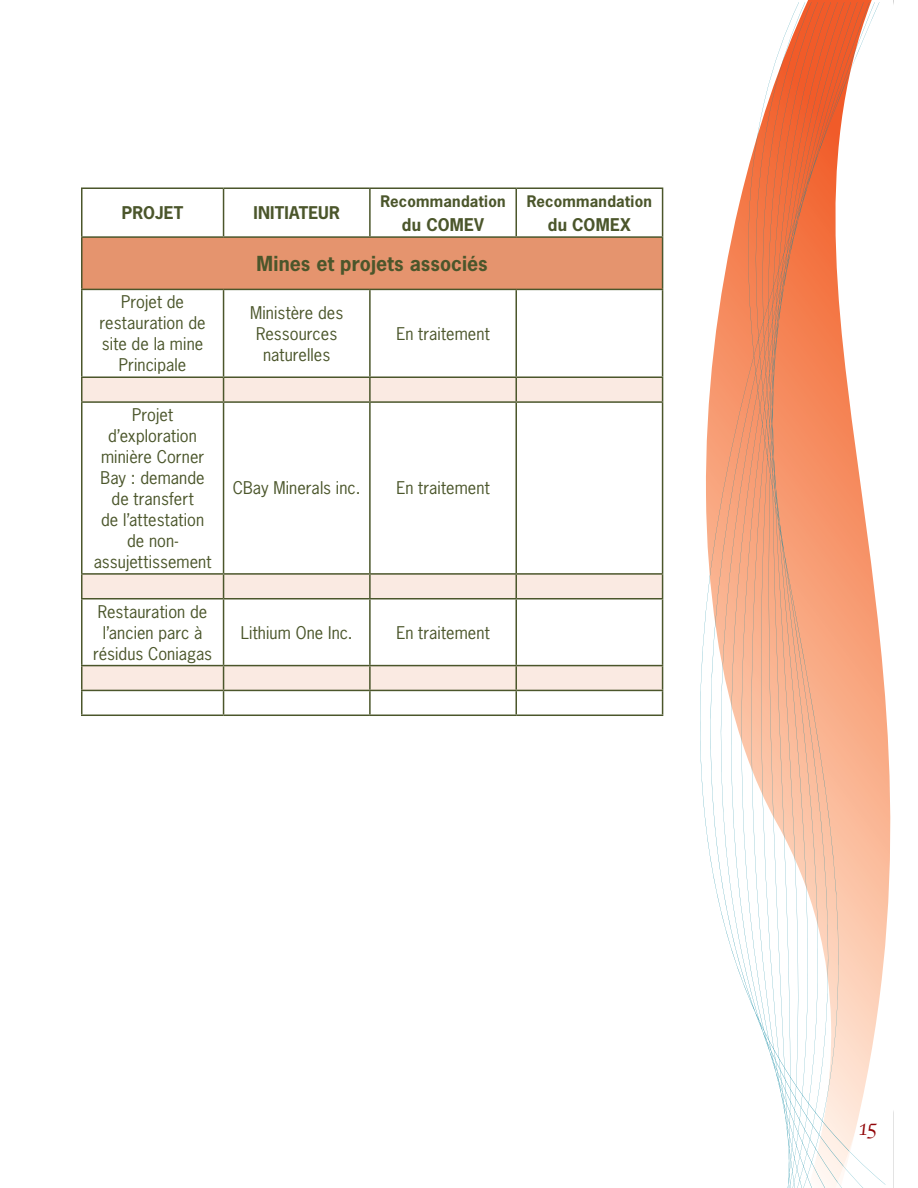
<style>
.page{position:relative;width:918px;height:1188px;background:#fff}
.page>*{position:absolute;margin:0;border:0;box-sizing:border-box;transform-origin:0 0}
.t1{font:22.5px "Apple Chancery";color:#910508}
.t2{font:700 19.5px "News Gothic Std";letter-spacing:.005em;color:#4b562b}
.t3{font:16.5px/21px "News Gothic Std";letter-spacing:.005em;color:#4b562b;text-align:center}
.t4{font:700 16.5px "News Gothic Std";letter-spacing:.01em;color:#4b562b}
.t5{font:700 15px "News Gothic Std";letter-spacing:.015em;color:#4b562b}
</style>
<div class="page">
<svg style="left:807px;top:0;width:84px;height:973px"></svg>
<svg style="left:700px;top:2px;width:162px;height:1186px"></svg>
<svg style="left:809px;top:2px;width:70px;height:180px"></svg>
<svg style="left:809px;top:973px;width:85px;height:215px"></svg>
<div style="left:82px;top:237px;width:581px;height:52px;background:#e5946e"></div>
<svg style="left:82px;top:378px;width:580px;height:312px"></svg>
<hr style="left:81px;top:187px;width:143px;height:2px;background:#4b562b">
<hr style="left:81px;top:189px;width:1px;height:47px;background:#4b562b">
<hr style="left:224px;top:187px;width:146px;height:2px;background:#4b562b">
<hr style="left:223px;top:189px;width:1px;height:47px;background:#4b562b">
<hr style="left:370px;top:187px;width:146px;height:2px;background:#4b562b">
<hr style="left:369px;top:189px;width:2px;height:47px;background:#4b562b">
<hr style="left:516px;top:187px;width:147px;height:2px;background:#4b562b">
<hr style="left:515px;top:189px;width:2px;height:47px;background:#4b562b">
<hr style="left:662px;top:189px;width:1px;height:47px;background:#4b562b">
<hr style="left:81px;top:236px;width:143px;height:2px;background:#4b562b">
<hr style="left:224px;top:236px;width:146px;height:2px;background:#4b562b">
<hr style="left:370px;top:236px;width:146px;height:2px;background:#4b562b">
<hr style="left:516px;top:236px;width:147px;height:2px;background:#4b562b">
<hr style="left:81px;top:238px;width:1px;height:51px;background:#4b562b">
<hr style="left:662px;top:238px;width:1px;height:51px;background:#4b562b">
<hr style="left:81px;top:290px;width:1px;height:86px;background:#4b562b">
<hr style="left:223px;top:290px;width:1px;height:86px;background:#4b562b">
<hr style="left:369px;top:290px;width:2px;height:86px;background:#4b562b">
<hr style="left:515px;top:290px;width:2px;height:86px;background:#4b562b">
<hr style="left:662px;top:290px;width:1px;height:86px;background:#4b562b">
<svg style="left:81px;top:378px;width:1px;height:23px"></svg>
<svg style="left:223px;top:378px;width:1px;height:23px"></svg>
<hr style="left:369px;top:378px;width:2px;height:23px;background:#4b562b">
<hr style="left:515px;top:378px;width:2px;height:23px;background:#4b562b">
<svg style="left:662px;top:378px;width:1px;height:23px"></svg>
<hr style="left:81px;top:403px;width:1px;height:170px;background:#4b562b">
<hr style="left:223px;top:403px;width:1px;height:170px;background:#4b562b">
<hr style="left:369px;top:403px;width:2px;height:170px;background:#4b562b">
<hr style="left:515px;top:403px;width:2px;height:170px;background:#4b562b">
<hr style="left:662px;top:403px;width:1px;height:170px;background:#4b562b">
<svg style="left:81px;top:575px;width:1px;height:23px"></svg>
<svg style="left:223px;top:575px;width:1px;height:23px"></svg>
<hr style="left:369px;top:575px;width:2px;height:23px;background:#4b562b">
<hr style="left:515px;top:575px;width:2px;height:23px;background:#4b562b">
<svg style="left:662px;top:575px;width:1px;height:23px"></svg>
<hr style="left:81px;top:600px;width:1px;height:65px;background:#4b562b">
<hr style="left:223px;top:600px;width:1px;height:65px;background:#4b562b">
<hr style="left:369px;top:600px;width:2px;height:65px;background:#4b562b">
<hr style="left:515px;top:600px;width:2px;height:65px;background:#4b562b">
<hr style="left:662px;top:600px;width:1px;height:65px;background:#4b562b">
<hr style="left:369px;top:691px;width:2px;height:24px;background:#4b562b">
<hr style="left:515px;top:691px;width:2px;height:24px;background:#4b562b">
<hr style="left:81px;top:289px;width:143px;height:1px;background:#4b562b">
<hr style="left:224px;top:289px;width:146px;height:1px;background:#4b562b">
<hr style="left:370px;top:289px;width:146px;height:1px;background:#4b562b">
<hr style="left:516px;top:289px;width:147px;height:1px;background:#4b562b">
<hr style="left:81px;top:376px;width:143px;height:2px;background:#4b562b">
<hr style="left:224px;top:376px;width:146px;height:2px;background:#4b562b">
<hr style="left:370px;top:376px;width:146px;height:2px;background:#4b562b">
<hr style="left:516px;top:376px;width:147px;height:2px;background:#4b562b">
<hr style="left:81px;top:401px;width:143px;height:2px;background:#4b562b">
<hr style="left:224px;top:401px;width:146px;height:2px;background:#4b562b">
<hr style="left:370px;top:401px;width:146px;height:2px;background:#4b562b">
<hr style="left:516px;top:401px;width:147px;height:2px;background:#4b562b">
<hr style="left:81px;top:573px;width:143px;height:2px;background:#4b562b">
<hr style="left:224px;top:573px;width:146px;height:2px;background:#4b562b">
<hr style="left:370px;top:573px;width:146px;height:2px;background:#4b562b">
<hr style="left:516px;top:573px;width:147px;height:2px;background:#4b562b">
<hr style="left:81px;top:598px;width:143px;height:2px;background:#4b562b">
<hr style="left:224px;top:598px;width:146px;height:2px;background:#4b562b">
<hr style="left:370px;top:598px;width:146px;height:2px;background:#4b562b">
<hr style="left:516px;top:598px;width:147px;height:2px;background:#4b562b">
<hr style="left:81px;top:715px;width:143px;height:1px;background:#4b562b">
<hr style="left:224px;top:715px;width:146px;height:1px;background:#4b562b">
<hr style="left:370px;top:715px;width:146px;height:1px;background:#4b562b">
<hr style="left:516px;top:715px;width:147px;height:1px;background:#4b562b">
<svg style="left:81px;top:666px;width:1px;height:49px"></svg>
<hr style="left:81px;top:665px;width:143px;height:1px;background:#4b562b">
<hr style="left:224px;top:665px;width:146px;height:1px;background:#4b562b">
<hr style="left:370px;top:665px;width:146px;height:1px;background:#4b562b">
<hr style="left:516px;top:665px;width:147px;height:1px;background:#4b562b">
<svg style="left:223px;top:666px;width:1px;height:49px"></svg>
<hr style="left:369px;top:666px;width:2px;height:24px;background:#4b562b">
<hr style="left:515px;top:666px;width:2px;height:24px;background:#4b562b">
<svg style="left:662px;top:666px;width:1px;height:49px"></svg>
<hr style="left:81px;top:690px;width:143px;height:1px;background:#4b562b">
<hr style="left:224px;top:690px;width:146px;height:1px;background:#4b562b">
<hr style="left:370px;top:690px;width:146px;height:1px;background:#4b562b">
<hr style="left:516px;top:690px;width:147px;height:1px;background:#4b562b">
<p class="t4" style="left:122px;top:202px;width:63px">PROJET</p>
<p class="t4" style="left:253px;top:202px;width:88px">INITIATEUR</p>
<p class="t5" style="left:381px;top:191px;width:127px">Recommandation</p>
<p class="t4" style="left:402px;top:213px;width:84px">du COMEV</p>
<p class="t2" style="left:257px;top:251px;width:233px">Mines et projets associés</p>
<p class="t3" style="left:100px;top:291px;width:107px">Projet de restauration de site de la mine<br>Principale</p>
<p class="t3" style="left:250px;top:302px;width:95px">Ministère des<br>Ressources naturelles</p>
<p class="t3" style="left:396px;top:323px;width:95px">En traitement</p>
<p class="t3" style="left:94px;top:404px;width:119px">Projet d’exploration minière Corner<br>Bay : demande de transfert<br>de l’attestation de non&shy;assujettissement</p>
<p class="t3" style="left:93px;top:601px;width:121px">Restauration de l’ancien parc à résidus Coniagas</p>
<p class="t3" style="left:233px;top:478px;width:129px">CBay Minerals inc.</p>
<p class="t3" style="left:396px;top:478px;width:95px">En traitement</p>
<p class="t3" style="left:241px;top:622px;width:114px">Lithium One Inc.</p>
<p class="t3" style="left:396px;top:622px;width:95px">En traitement</p>
<p class="t5" style="left:527px;top:191px;width:127px">Recommandation</p>
<p class="t4" style="left:548px;top:214px;width:84px">du COMEX</p>
<h1 class="t1" style="left:858px;top:1110px;width:21px">15</h1>
</div>
